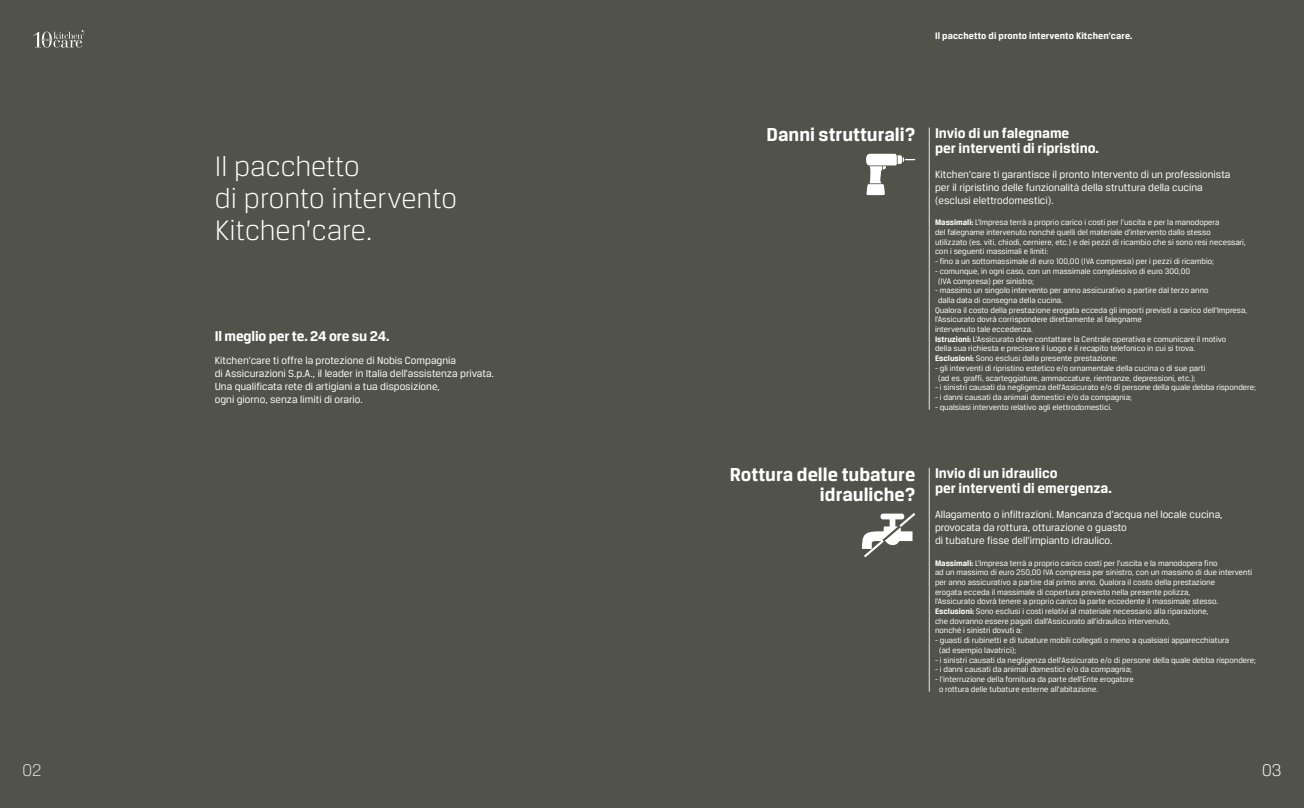
<style>
.page{position:relative;width:1304px;height:808px;background:#51534a}
.page>*{position:absolute;margin:0;border:0;box-sizing:border-box;transform-origin:0 0}
.t1{font:300 30px/32px "Breuer Text";color:#fff}
.t2{font:700 20px/20px "Breuer Text";color:#fff;text-align:right}
.t3{font:300 18px "Breuer Text";color:#e8e8df}
.t4{font:300 18px "Breuer Text";color:#fff}
.t5{font:700 15px/15px "Breuer Text";color:#fff}
.t6{font:11px/13px "Breuer Text";color:#fff}
.t7{font:700 10px "Breuer Text";letter-spacing:.01em;color:#fff}
.t8{font:8.5px/9.7px "Breuer Text";color:#fff}
.s1{font-size:20px}
.s2{font-weight:700}
</style>
<div class="page">
<hr style="left:929px;top:468px;width:1px;height:224px;background:#e8e8df">
<svg style="left:862px;top:513px;width:53px;height:44px"></svg>
<svg style="left:866px;top:154px;width:49px;height:41px"></svg>
<hr style="left:929px;top:128px;width:1px;height:282px;background:#e8e8df">
<svg style="left:33px;top:30px;width:51px;height:18px"></svg>
<h3 class="t3" style="left:22px;top:760px;width:20px">02</h3>
<h1 class="t1" style="left:215px;top:150px;width:244px">Il pacchetto<br>di pronto intervento<br>Kitchen’care.</h1>
<h3 class="t5" style="left:215px;top:328px;width:176px">Il meglio per te. 24 ore su 24.</h3>
<p class="t6" style="left:215px;top:353px;width:281px">Kitchen’care ti offre la protezione di Nobis Compagnia<br>di Assicurazioni S.p.A., il leader in Italia dell’assistenza privata.<br>Una qualificata rete di artigiani a tua disposizione,<br>ogni giorno, senza limiti di orario.</p>
<p class="t7" style="left:935px;top:30px;width:199px">Il pacchetto di pronto intervento Kitchen’care.</p>
<h3 class="t5" style="left:935px;top:125px;width:166px;text-indent:-168px"><span class="s1">Danni strutturali?</span> Invio di un falegname<br>per interventi di ripristino.</h3>
<p class="t6" style="left:935px;top:167px;width:297px">Kitchen’care ti garantisce il pronto Intervento di un professionista per il ripristino delle funzionalità della struttura della cucina (esclusi elettrodomestici).</p>
<p class="t8" style="left:935px;top:218px;width:312px"><span class="s2">Massimali:</span> L’Impresa terrà a proprio carico i costi per l’uscita e per la manodopera<br>del falegname intervenuto nonché quelli del materiale d’intervento dallo stesso<br>utilizzato (es. viti, chiodi, cerniere, etc.) e dei pezzi di ricambio che si sono resi necessari, con i seguenti massimali e limiti:</p>
<p class="t8" style="left:935px;top:256px;width:280px">- fino a un sottomassimale di euro 100,00 (IVA compresa) per i pezzi di ricambio;</p>
<p class="t8" style="left:938px;top:266px;width:254px;text-indent:-3px">- comunque, in ogni caso, con un massimale complessivo di euro 300,00 (IVA compresa) per sinistro;</p>
<p class="t8" style="left:935px;top:285px;width:275px">- massimo un singolo intervento per anno assicurativo a partire dal terzo anno</p>
<p class="t8" style="left:938px;top:295px;width:127px">dalla data di consegna della cucina.</p>
<p class="t8" style="left:935px;top:305px;width:314px">Qualora il costo della prestazione erogata ecceda gli importi previsti a carico dell’Impresa,</p>
<p class="t8" style="left:935px;top:315px;width:208px">l’Assicurato dovrà corrispondere direttamente al falegname</p>
<p class="t8" style="left:935px;top:324px;width:99px">intervenuto tale eccedenza.</p>
<p class="t8" style="left:935px;top:334px;width:293px"><span class="s2">Istruzioni:</span> L’Assicurato deve contattare la Centrale operativa e comunicare il motivo</p>
<p class="t8" style="left:935px;top:344px;width:262px">della sua richiesta e precisare il luogo e il recapito telefonico in cui si trova.</p>
<p class="t8" style="left:935px;top:353px;width:184px"><span class="s2">Esclusioni:</span> Sono esclusi dalla presente prestazione:</p>
<p class="t8" style="left:938px;top:363px;width:269px;text-indent:-3px">- gli interventi di ripristino estetico e/o ornamentale della cucina o di sue parti (ad es. graffi, scarteggiature, ammaccature, rientranze, depressioni, etc.);</p>
<p class="t8" style="left:935px;top:382px;width:322px">- i sinistri causati da negligenza dell’Assicurato e/o di persone della quale debba rispondere;</p>
<p class="t8" style="left:935px;top:392px;width:198px">- i danni causati da animali domestici e/o da compagnia;</p>
<p class="t8" style="left:935px;top:402px;width:178px">- qualsiasi intervento relativo agli elettrodomestici.</p>
<h2 class="t2" style="left:730px;top:464px;width:187px">Rottura delle tubature idrauliche?</h2>
<h3 class="t5" style="left:935px;top:465px;width:178px">Invio di un idraulico<br>per interventi di emergenza.</h3>
<p class="t6" style="left:935px;top:508px;width:289px">Allagamento o infiltrazioni. Mancanza d’acqua nel locale cucina, provocata da rottura, otturazione o guasto<br>di tubature fisse dell’impianto idraulico.</p>
<p class="t8" style="left:935px;top:558px;width:319px"><span class="s2">Massimali:</span> L’Impresa terrà a proprio carico costi per l’uscita e la manodopera fino<br>ad un massimo di euro 250,00 IVA compresa per sinistro, con un massimo di due interventi per anno assicurativo a partire dal primo anno. Qualora il costo della prestazione<br>erogata ecceda il massimale di copertura previsto nella presente polizza,<br>l’Assicurato dovrà tenere a proprio carico la parte eccedente il massimale stesso.<br><span class="s2">Esclusioni:</span> Sono esclusi i costi relativi al materiale necessario alla riparazione,<br>che dovranno essere pagati dall’Assicurato all’idraulico intervenuto,<br>nonché i sinistri dovuti a:</p>
<p class="t8" style="left:939px;top:635px;width:291px;text-indent:-4px">- guasti di rubinetti e di tubature mobili collegati o meno a qualsiasi apparecchiatura (ad esempio lavatrici);</p>
<p class="t8" style="left:935px;top:655px;width:322px">- i sinistri causati da negligenza dell’Assicurato e/o di persone della quale debba rispondere;</p>
<p class="t8" style="left:935px;top:664px;width:198px">- i danni causati da animali domestici e/o da compagnia;</p>
<p class="t8" style="left:939px;top:674px;width:196px;text-indent:-4px">- l’interruzione della fornitura da parte dell’Ente erogatore o rottura delle tubature esterne all’abitazione.</p>
<h3 class="t4" style="left:1262px;top:760px;width:21px">03</h3>
</div>
